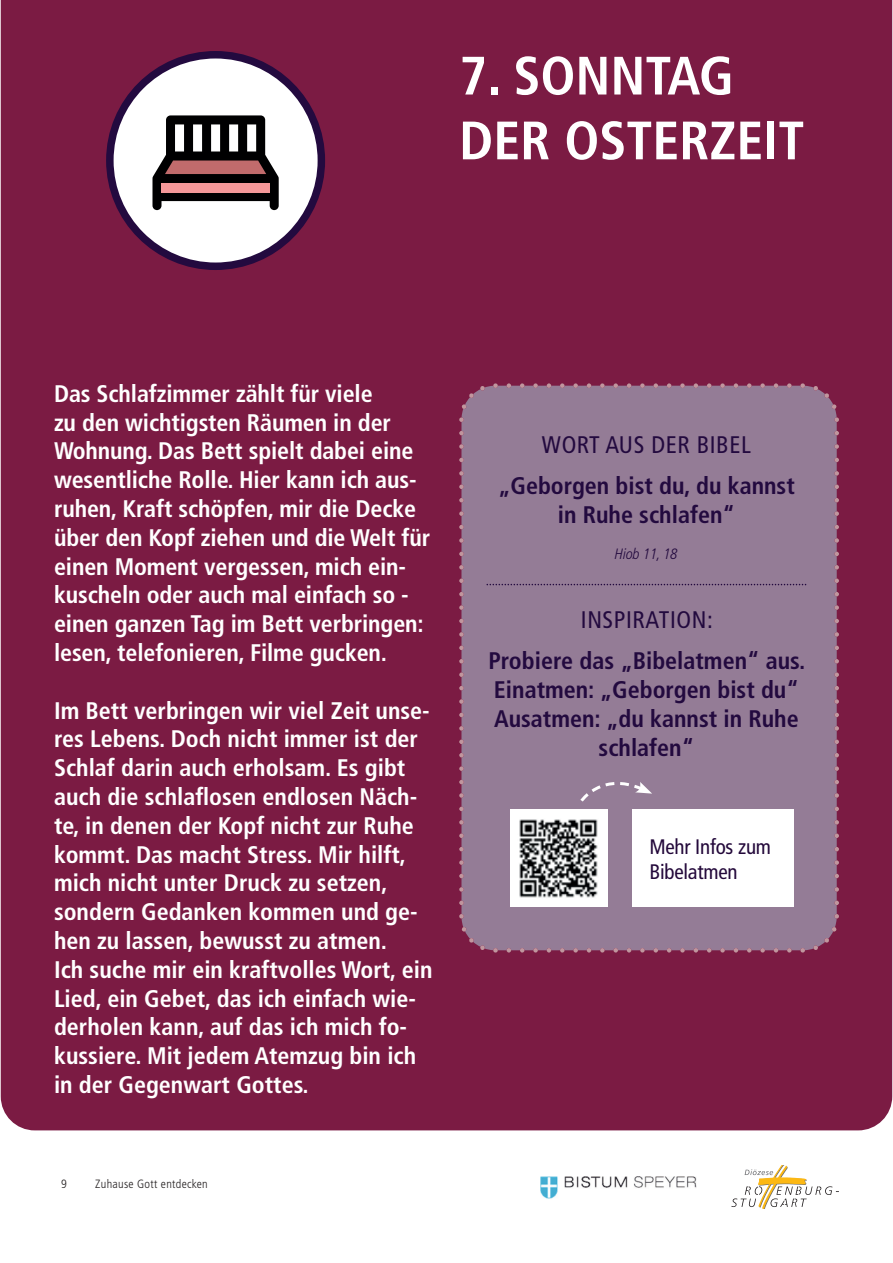
<style>
.page{position:relative;width:893px;height:1263px;background:#fff}
.page>*{position:absolute;margin:0;border:0;box-sizing:border-box;transform-origin:0 0}
.t1{font:700 condensed 54px/64.8px "Frutiger LT Pro";color:#fff}
.t2{font:700 condensed 24px/28.8px "Frutiger LT Pro";color:#fff}
.t3{font:700 condensed 24px/28.8px "Frutiger LT Pro";color:#230a3f;text-align:center}
.t4{font:condensed 24px "Frutiger LT Std";letter-spacing:.025em;color:#230a3f}
.t5{font:condensed 21px/25.2px "Frutiger LT Std";letter-spacing:-.01em;color:#23083a}
.t6{font:italic 300 condensed 15px "Frutiger LT Pro";letter-spacing:-.01em;color:#230a3f}
.t7{font:300 condensed 12px "Frutiger LT Pro";letter-spacing:.025em;color:#231f20}
</style>
<div class="page">
<img style="left:540px;top:1176px;width:157px;height:23px">
<svg style="left:731px;top:1165px;width:108px;height:44px"></svg>
<div style="left:1px;top:0;width:891px;height:1130px;background:#7b1b43"></div>
<div style="left:459px;top:383px;width:380px;height:569px;background:#947c96"></div>
<svg style="left:487px;top:584px;width:319px;height:1px"></svg>
<img style="left:510px;top:809px;width:97px;height:97px">
<div style="left:632px;top:810px;width:162px;height:97px;background:#fff"></div>
<svg style="left:580px;top:782px;width:72px;height:19px"></svg>
<svg style="left:106px;top:51px;width:219px;height:219px"></svg>
<svg style="left:152px;top:115px;width:127px;height:95px"></svg>
<div style="left:162px;top:183px;width:108px;height:9px;background:#f59899"></div>
<h1 class="t1" style="left:459px;top:43px;width:347px">7. SONNTAG<br>DER OSTERZEIT</h1>
<p class="t2" style="left:54px;top:379px;width:378px">Das Schlafzimmer zählt für viele<br>zu den wichtigsten Räumen in der Wohnung. Das Bett spielt dabei eine wesentliche Rolle. Hier kann ich aus&shy;ruhen, Kraft schöpfen, mir die Decke über den Kopf ziehen und die Welt für einen Moment vergessen, mich ein&shy;kuscheln oder auch mal einfach so - einen ganzen Tag im Bett verbringen: lesen, telefonieren, Filme gucken.</p>
<p class="t2" style="left:54px;top:696px;width:380px">Im Bett verbringen wir viel Zeit unse&shy;res Lebens. Doch nicht immer ist der Schlaf darin auch erholsam. Es gibt auch die schlaflosen endlosen Näch&shy;te, in denen der Kopf nicht zur Ruhe kommt. Das macht Stress. Mir hilft, mich nicht unter Druck zu setzen, sondern Gedanken kommen und ge&shy;hen zu lassen, bewusst zu atmen.<br>Ich suche mir ein kraftvolles Wort, ein Lied, ein Gebet, das ich einfach wie&shy;derholen kann, auf das ich mich fo&shy;kussiere. Mit jedem Atemzug bin ich in der Gegenwart Gottes.</p>
<p class="t7" style="left:61px;top:1177px;width:7px">9</p>
<p class="t7" style="left:95px;top:1177px;width:114px">Zuhause Gott entdecken</p>
<p class="t4" style="left:542px;top:431px;width:210px">WORT AUS DER BIBEL</p>
<p class="t3" style="left:498px;top:472px;width:298px">„Geborgen bist du, du kannst in Ruhe schlafen“</p>
<p class="t6" style="left:615px;top:545px;width:64px">Hiob 11, 18</p>
<p class="t4" style="left:581px;top:605px;width:133px">INSPIRATION:</p>
<p class="t3" style="left:488px;top:646px;width:319px">Probiere das „Bibelatmen“ aus.<br>Einatmen: „Geborgen bist du“<br>Ausatmen: „du kannst in Ruhe schlafen“</p>
<p class="t5" style="left:649px;top:834px;width:123px">Mehr Infos zum<br>Bibelatmen</p>
</div>
